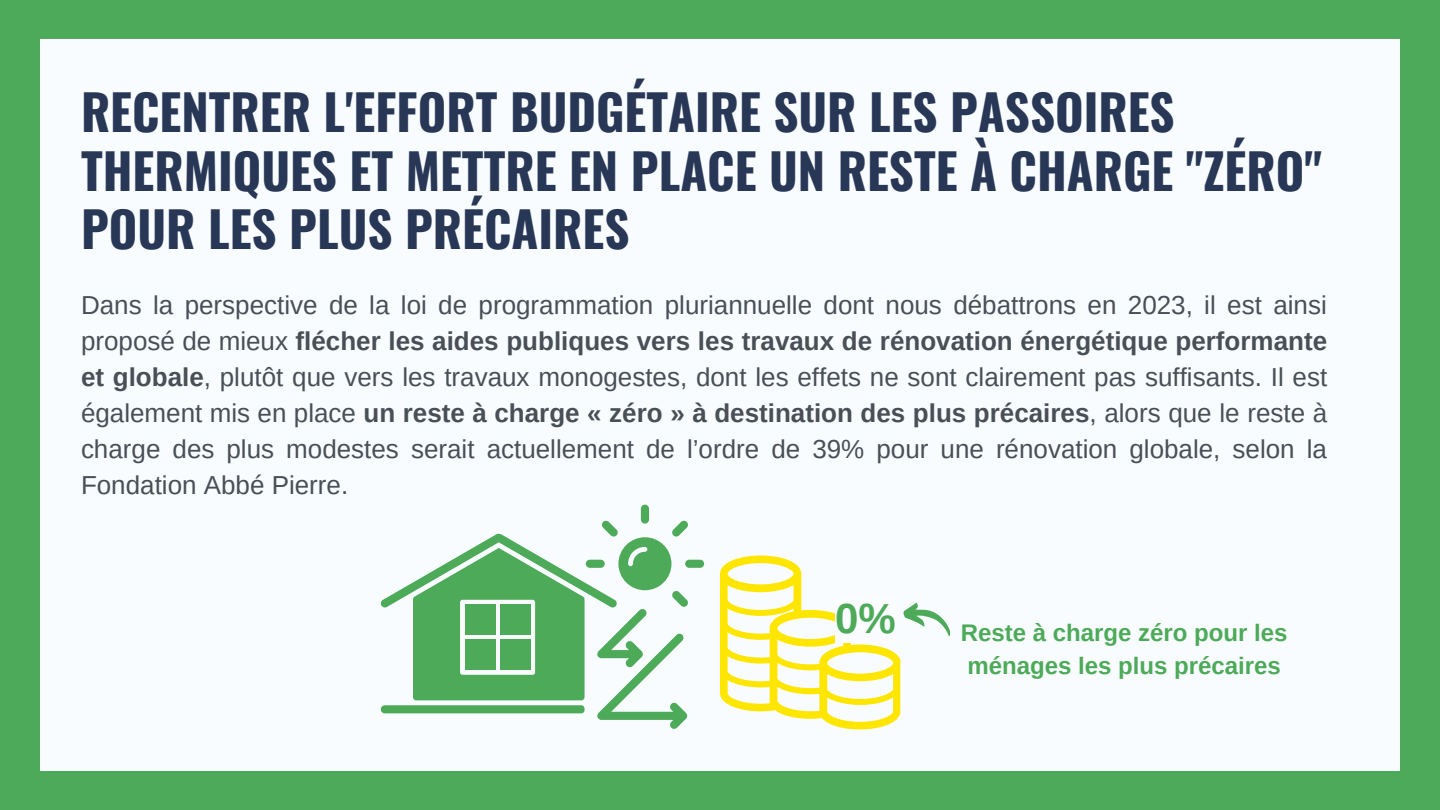
<style>
.page{position:relative;width:1440px;height:810px;background:#4daa5a}
.page>*{position:absolute;margin:0;border:0;box-sizing:border-box;transform-origin:0 0}
.t1{font:700 48.9px/58.5px "Oswald";color:#273755}
.t2{font:700 42px "Arimo";color:#4daa59}
.t3{font:26px/36px "Arimo";color:#494f56}
.t4{font:700 24px/33px "Arimo";color:#4daa59}
.s1{font-weight:700}
</style>
<div class="page">
<div style="left:40px;top:39px;width:1360px;height:732px;background:#f9fcff"></div>
<div style="left:641px;top:505px;width:8px;height:19px;background:#4daa59;border-radius:4px"></div>
<svg style="left:380px;top:520px;width:308px;height:209px"></svg>
<div style="left:685px;top:560px;width:19px;height:8px;background:#4daa59;border-radius:4px"></div>
<div style="left:586px;top:560px;width:19px;height:8px;background:#4daa59;border-radius:4px"></div>
<svg style="left:720px;top:555px;width:231px;height:174px"></svg>
<div style="left:835px;top:595px;width:61px;height:47px;background:#fafcff"></div>
<h1 class="t1" style="left:81px;top:81px;width:1242px">RECENTRER L'EFFORT BUDGÉTAIRE SUR LES PASSOIRES<br>THERMIQUES ET METTRE EN PLACE UN RESTE À CHARGE "ZÉRO"<br>POUR LES PLUS PRÉCAIRES</h1>
<p class="t3" style="left:81px;top:287px;width:1248px">Dans la perspective de la loi de programmation pluriannuelle dont nous débattrons en 2023, il est ainsi proposé de mieux <span class="s1">flécher les aides publiques vers les travaux de rénovation énergétique performante et globale</span>, plutôt que vers les travaux monogestes, dont les effets ne sont clairement pas suffisants. Il est également mis en place <span class="s1">un reste à charge « zéro » à destination des plus précaires</span>, alors que le reste à charge des plus modestes serait actuellement de l’ordre de 39% pour une rénovation globale, selon la Fondation Abbé Pierre.</p>
<h2 class="t2" style="left:835px;top:595px;width:62px">0%</h2>
<p class="t4" style="left:961px;top:616px;width:328px">Reste à charge zéro pour les ménages les plus précaires</p>
</div>
